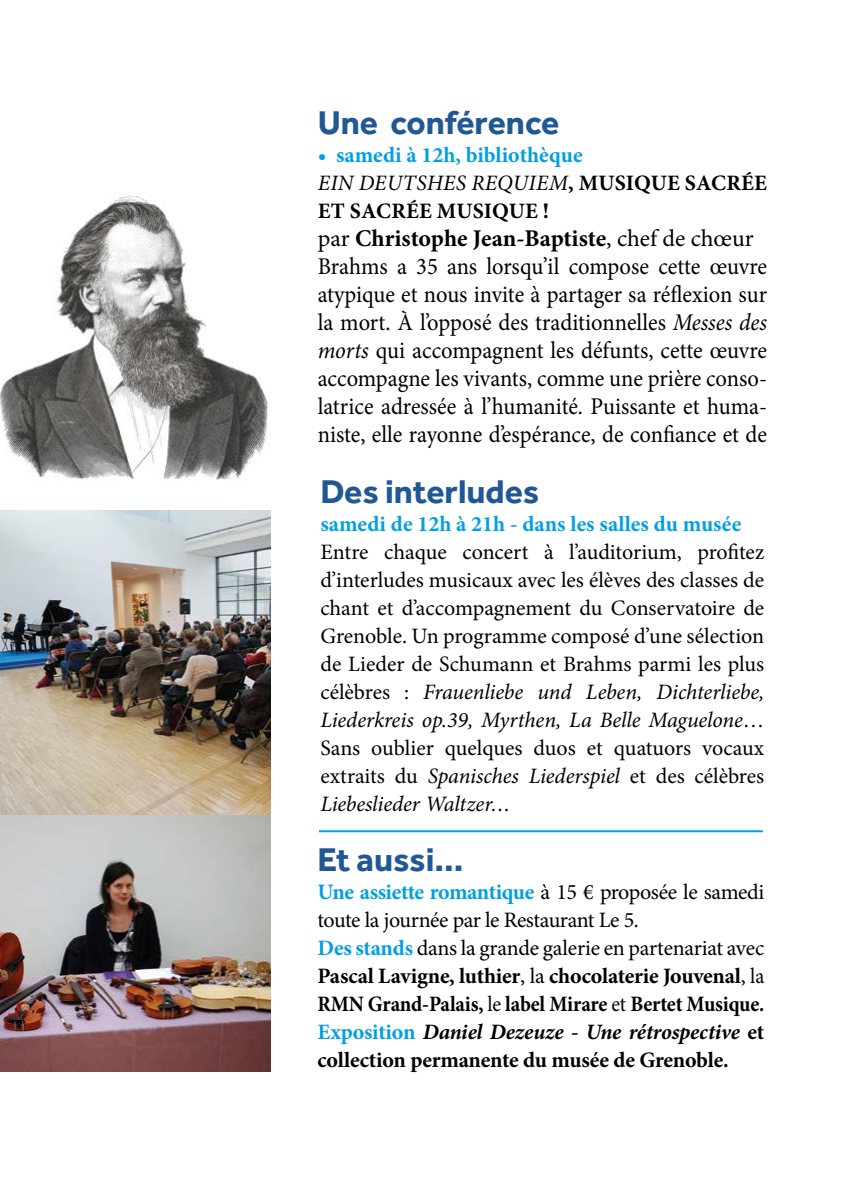
<style>
.page{position:relative;width:842px;height:1191px;background:#fff}
.page>*{position:absolute;margin:0;border:0;box-sizing:border-box;transform-origin:0 0}
.t1{font:700 34px "Effra";color:#205895}
.t2{font:24px/28px "Minion Pro";color:#000}
.t3{font:22px/28px "Minion Pro";color:#000;text-align:justify}
.t4{font:700 22px/28px "Minion Pro";letter-spacing:-.01em;color:#000}
.t5{font:700 22px "Minion Pro";color:#009fe3}
.s1{color:#009fe3}
.s2{font-weight:400;font-style:italic}
.s3{font-weight:700}
.s4{font-style:italic}
.s5{font-weight:400}
</style>
<div class="page">
<img style="left:0;top:195px;width:270px;height:285px">
<hr style="left:319px;top:830px;width:444px;height:2px;background:#009fe3">
<img style="left:0;top:510px;width:271px;height:561px">
<h1 class="t1" style="left:318px;top:102px;width:243px">Une conférence</h1>
<p class="t4" style="left:318px;top:141px;width:451px"><span class="s1">• samedi à 12h, bibliothèque<br></span><span class="s2">EIN DEUTSHES REQUIEM</span>, MUSIQUE SACRÉE<br>ET SACRÉE MUSIQUE !</p>
<p class="t2" style="left:318px;top:224px;width:451px">par <span class="s3">Christophe Jean-Baptiste</span>, chef de chœur Brahms a 35 ans lorsqu’il compose cette œuvre atypique et nous invite à partager sa réflexion sur la mort. À l’opposé des traditionnelles <span class="s4">Messes des morts</span> qui accompagnent les défunts, cette œuvre accompagne les vivants, comme une prière conso&shy;latrice adressée à l’humanité. Puissante et huma&shy;niste, elle rayonne d’espérance, de confiance et de</p>
<h1 class="t1" style="left:320px;top:470px;width:220px">Des interludes</h1>
<p class="t5" style="left:320px;top:508px;width:422px">samedi de 12h à 21h - dans les salles du musée</p>
<p class="t3" style="left:320px;top:538px;width:445px">Entre chaque concert à l’auditorium, profitez d’interludes musicaux avec les élèves des classes de chant et d’accompagnement du Conservatoire de Grenoble. Un programme composé d’une sélection de Lieder de Schumann et Brahms parmi les plus célèbres : <span class="s4">Frauenliebe und Leben, Dichterliebe, Liederkreis op.39, Myrthen, La Belle Maguelone</span>… Sans oublier quelques duos et quatuors vocaux extraits du <span class="s4">Spanisches Liederspiel</span> et des célèbres <span class="s4">Liebeslieder Waltzer…</span></p>
<h1 class="t1" style="left:317px;top:839px;width:147px">Et aussi...</h1>
<p class="t4" style="left:317px;top:878px;width:448px"><span class="s1">Une assiette romantique</span> <span class="s5">à 15 € proposée le samedi toute la journée par le Restaurant Le 5.<br></span><span class="s1">Des stands</span> <span class="s5">dans la grande galerie en partenariat avec </span>Pascal Lavigne, luthier<span class="s5">, la</span> chocolaterie Jouvenal<span class="s5">, la </span>RMN Grand-Palais, <span class="s5">le</span> label Mirare <span class="s5">et</span> Bertet Musique.<br><span class="s1">Exposition</span> <span class="s4">Daniel Dezeuze - Une rétrospective</span> et collection permanente du musée de Grenoble.</p>
</div>
